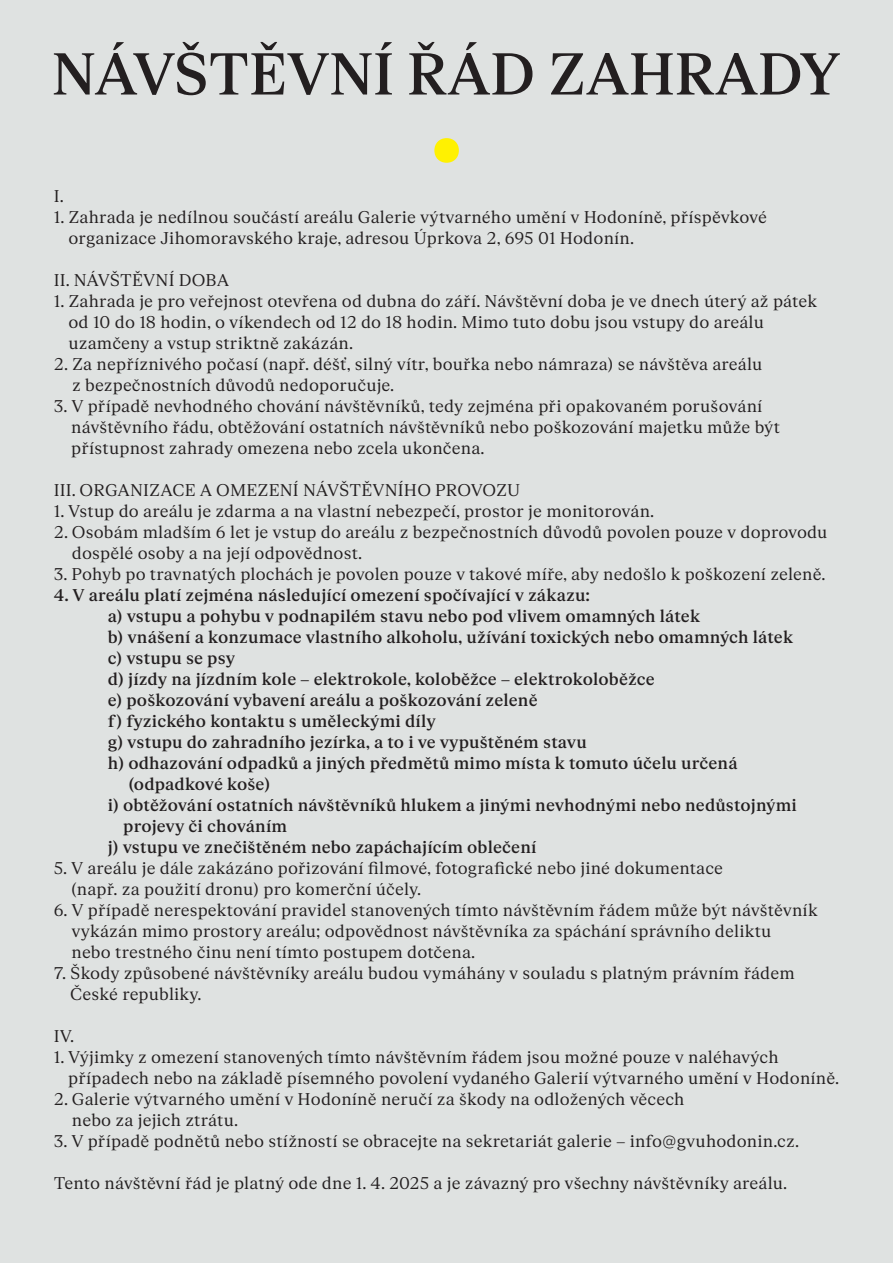
<style>
.page{position:relative;width:893px;height:1263px;background:#dfe2e1}
.page>*{position:absolute;margin:0;border:0;box-sizing:border-box;transform-origin:0 0}
.TEXT1{font:95.4px "FK Roman Standard";color:#fff101}
.t1{font:500 57.3px "FK Roman Standard";letter-spacing:-.005em;color:#231f20}
.t2{font:16.5px/21px "FK Roman Standard";letter-spacing:.01em;color:#231f20}
.t3{font:500 16.5px/21px "FK Roman Standard";letter-spacing:.01em;color:#231f20}
</style>
<div class="page">
<p class="t1" style="left:52px;top:30px;width:790px">NÁVŠTĚVNÍ ŘÁD ZAHRADY</p>
<p class="TEXT1" style="left:425px;top:68px;width:44px">•</p>
<p class="t2" style="left:54px;top:184px;width:12px">I.</p>
<p class="t2" style="left:68px;top:205px;width:700px;text-indent:-15px">1. Zahrada je nedílnou součástí areálu Galerie výtvarného umění v Hodoníně, příspěvkové organizace Jihomoravského kraje, adresou Úprkova 2, 695 01 Hodonín.</p>
<p class="t2" style="left:54px;top:268px;width:177px">II. NÁVŠTĚVNÍ DOBA</p>
<p class="t2" style="left:68px;top:289px;width:750px;text-indent:-15px">1. Zahrada je pro veřejnost otevřena od dubna do září. Návštěvní doba je ve dnech úterý až pátek od 10 do 18 hodin, o víkendech od 12 do 18 hodin. Mimo tuto dobu jsou vstupy do areálu uzamčeny a vstup striktně zakázán.</p>
<p class="t2" style="left:72px;top:352px;width:692px;text-indent:-18px">2. Za nepříznivého počasí (např. déšť, silný vítr, bouřka nebo námraza) se návštěva areálu z bezpečnostních důvodů nedoporučuje.</p>
<p class="t2" style="left:71px;top:394px;width:710px;text-indent:-18px">3. V případě nevhodného chování návštěvníků, tedy zejména při opakovaném porušování návštěvního řádu, obtěžování ostatních návštěvníků nebo poškozování majetku může být přístupnost zahrady omezena nebo zcela ukončena.</p>
<p class="t2" style="left:54px;top:478px;width:468px">III. ORGANIZACE A OMEZENÍ NÁVŠTĚVNÍHO PROVOZU</p>
<p class="t2" style="left:54px;top:499px;width:602px">1. Vstup do areálu je zdarma a na vlastní nebezpečí, prostor je monitorován.</p>
<p class="t2" style="left:72px;top:520px;width:757px;text-indent:-18px">2. Osobám mladším 6 let je vstup do areálu z bezpečnostních důvodů povolen pouze v doprovodu dospělé osoby a na její odpovědnost.</p>
<p class="t2" style="left:54px;top:562px;width:773px">3. Pohyb po travnatých plochách je povolen pouze v takové míře, aby nedošlo k poškození zeleně.</p>
<p class="t3" style="left:54px;top:584px;width:538px">4. V areálu platí zejména následující omezení spočívající v zákazu:</p>
<p class="t3" style="left:108px;top:605px;width:594px">a) vstupu a pohybu v podnapilém stavu nebo pod vlivem omamných látek</p>
<p class="t3" style="left:108px;top:626px;width:687px">b) vnášení a konzumace vlastního alkoholu, užívání toxických nebo omamných látek</p>
<p class="t3" style="left:108px;top:647px;width:129px">c) vstupu se psy</p>
<p class="t3" style="left:108px;top:668px;width:549px">d) jízdy na jízdním kole – elektrokole, koloběžce – elektrokoloběžce</p>
<p class="t3" style="left:108px;top:689px;width:431px">e) poškozování vybavení areálu a poškozování zeleně</p>
<p class="t3" style="left:108px;top:710px;width:330px">f) fyzického kontaktu s uměleckými díly</p>
<p class="t3" style="left:108px;top:731px;width:480px">g) vstupu do zahradního jezírka, a to i ve vypuštěném stavu</p>
<p class="t3" style="left:128px;top:752px;width:611px;text-indent:-21px">h) odhazování odpadků a jiných předmětů mimo místa k tomuto účelu určená (odpadkové koše)</p>
<p class="t3" style="left:123px;top:794px;width:675px;text-indent:-16px">i) obtěžování ostatních návštěvníků hlukem a jinými nevhodnými nebo nedůstojnými projevy či chováním</p>
<p class="t3" style="left:108px;top:836px;width:430px">j) vstupu ve znečištěném nebo zapáchajícím oblečení</p>
<p class="t2" style="left:71px;top:856px;width:654px;text-indent:-17px">5. V areálu je dále zakázáno pořizování filmové, fotografické nebo jiné dokumentace (např. za použití dronu) pro komerční účely.</p>
<p class="t2" style="left:71px;top:898px;width:748px;text-indent:-18px">6. V případě nerespektování pravidel stanovených tímto návštěvním řádem může být návštěvník vykázán mimo prostory areálu; odpovědnost návštěvníka za spáchání správního deliktu<br>nebo trestného činu není tímto postupem dotčena.</p>
<p class="t2" style="left:70px;top:961px;width:726px;text-indent:-17px">7. Škody způsobené návštěvníky areálu budou vymáhány v souladu s platným právním řádem<br>České republiky.</p>
<p class="t2" style="left:54px;top:1024px;width:22px">IV.</p>
<p class="t2" style="left:68px;top:1045px;width:772px;text-indent:-15px">1. Výjimky z omezení stanovených tímto návštěvním řádem jsou možné pouze v naléhavých případech nebo na základě písemného povolení vydaného Galerií výtvarného umění v Hodoníně.</p>
<p class="t2" style="left:72px;top:1087px;width:614px;text-indent:-18px">2. Galerie výtvarného umění v Hodoníně neručí za škody na odložených věcech nebo za jejich ztrátu.</p>
<p class="t2" style="left:54px;top:1129px;width:747px">3. V případě podnětů nebo stížností se obracejte na sekretariát galerie – info@gvuhodonin.cz.</p>
<p class="t2" style="left:54px;top:1171px;width:735px">Tento návštěvní řád je platný ode dne 1. 4. 2025 a je závazný pro všechny návštěvníky areálu.</p>
</div>
